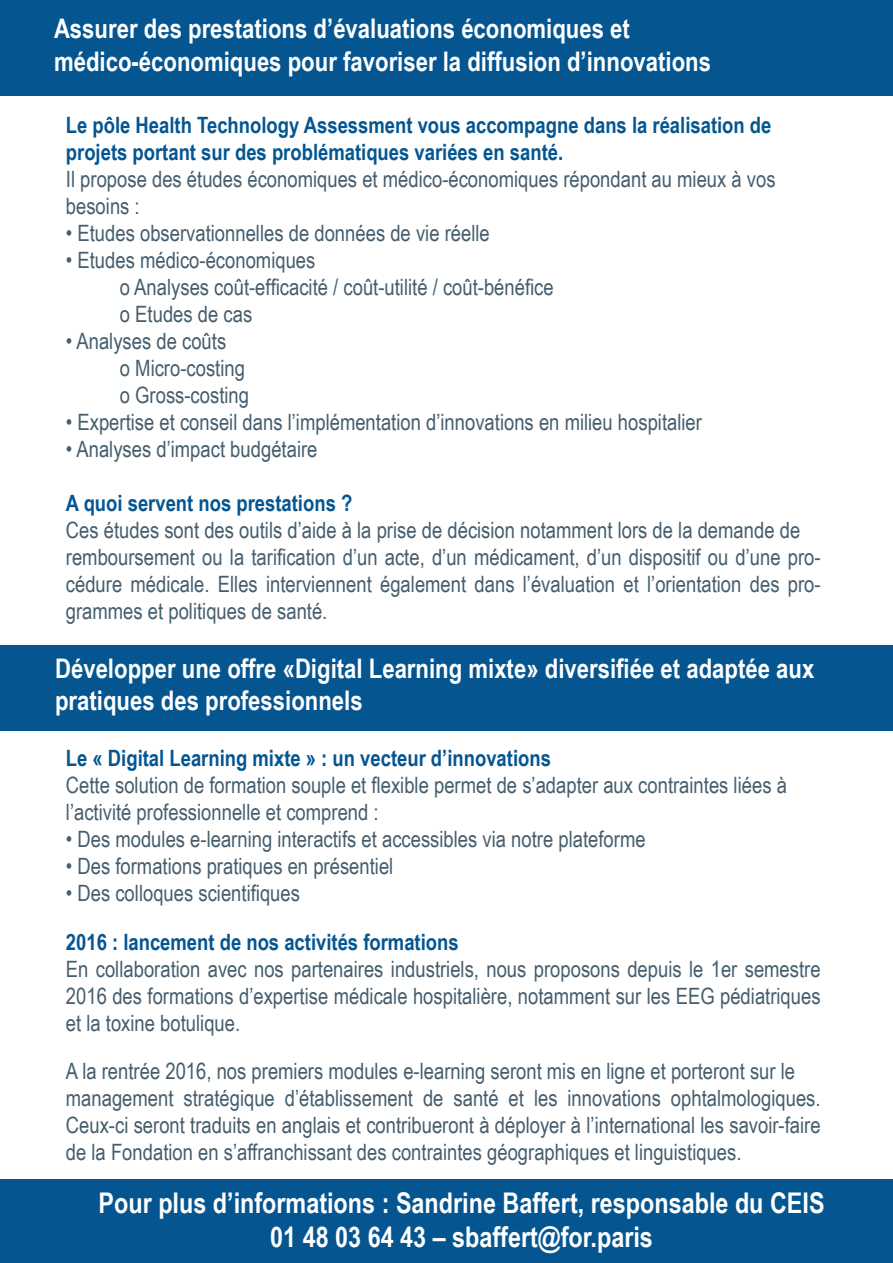
<style>
.page{position:relative;width:893px;height:1263px;background:#fff}
.page>*{position:absolute;margin:0;border:0;box-sizing:border-box;transform-origin:0 0}
.t1{font:700 28.5px "Arial Narrow";color:#fff}
.t2{font:700 27px/32.4px "Arial Narrow";color:#fff}
.t3{font:22.5px/27px "Arial Narrow";color:#455d6d;text-align:justify}
.t4{font:700 22.5px "Arial Narrow";color:#055591}
</style>
<div class="page">
<div style="left:0;top:0;width:893px;height:96px;background:#055591"></div>
<div style="left:0;top:645px;width:893px;height:86px;background:#055591"></div>
<div style="left:0;top:1179px;width:893px;height:84px;background:#055591"></div>
<p class="t2" style="left:54px;top:11px;width:577px">Assurer des prestations d’évaluations économiques et</p>
<p class="t2" style="left:54px;top:44px;width:658px">médico-économiques pour favoriser la diffusion d’innovations</p>
<p class="t4" style="left:66px;top:108px;width:707px">Le pôle Health Technology Assessment vous accompagne dans la réalisation de</p>
<p class="t4" style="left:66px;top:135px;width:499px">projets portant sur des problématiques variées en santé.</p>
<p class="t3" style="left:66px;top:165px;width:711px">Il propose des études économiques et médico-économiques répondant au mieux à vos</p>
<p class="t3" style="left:66px;top:192px;width:75px">besoins :</p>
<p class="t3" style="left:66px;top:219px;width:425px">• Etudes observationnelles de données de vie réelle</p>
<p class="t3" style="left:66px;top:246px;width:251px">• Etudes médico-économiques</p>
<p class="t3" style="left:120px;top:273px;width:435px">o Analyses coût-efficacité / coût-utilité / coût-bénéfice</p>
<p class="t3" style="left:120px;top:300px;width:134px">o Etudes de cas</p>
<p class="t3" style="left:66px;top:327px;width:162px">• Analyses de coûts</p>
<p class="t3" style="left:120px;top:354px;width:127px">o Micro-costing</p>
<p class="t3" style="left:120px;top:381px;width:131px">o Gross-costing</p>
<p class="t3" style="left:66px;top:408px;width:638px">• Expertise et conseil dans l’implémentation d’innovations en milieu hospitalier</p>
<p class="t3" style="left:66px;top:435px;width:253px">• Analyses d’impact budgétaire</p>
<p class="t4" style="left:66px;top:486px;width:288px">A quoi servent nos prestations ?</p>
<p class="t3" style="left:66px;top:516px;width:736px">Ces études sont des outils d’aide à la prise de décision notamment lors de la demande de</p>
<p class="t3" style="left:66px;top:543px;width:756px">remboursement ou la tarification d’un acte, d’un médicament, d’un dispositif ou d’une pro&shy;cédure médicale. Elles interviennent également dans l’évaluation et l’orientation des pro&shy;grammes et politiques de santé.</p>
<p class="t2" style="left:55px;top:651px;width:761px">Développer une offre «Digital Learning mixte» diversifiée et adaptée aux pratiques des professionnels</p>
<p class="t4" style="left:66px;top:741px;width:486px">Le « Digital Learning mixte » : un vecteur d’innovations</p>
<p class="t3" style="left:66px;top:771px;width:722px">Cette solution de formation souple et flexible permet de s’adapter aux contraintes liées à</p>
<p class="t3" style="left:66px;top:798px;width:314px">l’activité professionnelle et comprend :</p>
<p class="t3" style="left:66px;top:825px;width:581px">• Des modules e-learning interactifs et accessibles via notre plateforme</p>
<p class="t3" style="left:66px;top:852px;width:329px">• Des formations pratiques en présentiel</p>
<p class="t3" style="left:66px;top:879px;width:236px">• Des colloques scientifiques</p>
<p class="t4" style="left:66px;top:925px;width:394px">2016 : lancement de nos activités formations</p>
<p class="t3" style="left:66px;top:954px;width:756px">En collaboration avec nos partenaires industriels, nous proposons depuis le 1er semestre 2016 des formations d’expertise médicale hospitalière, notamment sur les EEG pédiatriques et la toxine botulique.</p>
<p class="t3" style="left:66px;top:1057px;width:731px">A la rentrée 2016, nos premiers modules e-learning seront mis en ligne et porteront sur le</p>
<p class="t3" style="left:66px;top:1084px;width:756px">management stratégique d’établissement de santé et les innovations ophtalmologiques.<br>Ceux-ci seront traduits en anglais et contribueront à déployer à l’international les savoir-faire de la Fondation en s’affranchissant des contraintes géographiques et linguistiques.</p>
<p class="t1" style="left:99px;top:1181px;width:727px">Pour plus d’informations : Sandrine Baffert, responsable du CEIS</p>
<p class="t1" style="left:270px;top:1216px;width:384px">01 48 03 64 43 – sbaffert@for.paris</p>
</div>
